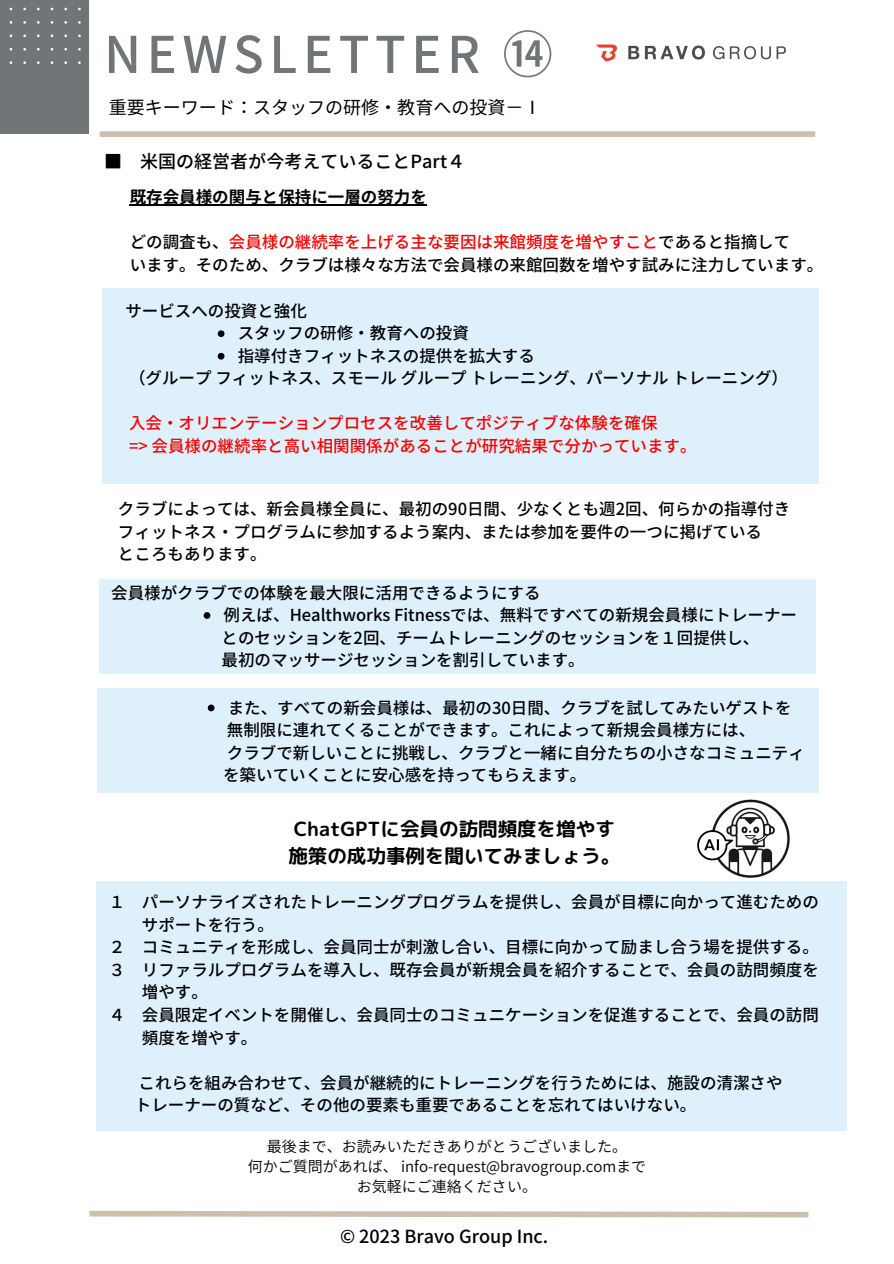
<style>
.page{position:relative;width:894px;height:1264px;background:#fff}
.page>*{position:absolute;margin:0;border:0;box-sizing:border-box;transform-origin:0 0}
.t1{font:500 50.4px "Noto Sans JP";letter-spacing:.11em;color:#707577}
.t2{font:19.5px "rounded mplus 1 p bold";color:#000}
.t3{font:500 18px "Noto Sans JP";color:#000}
.t4{font:18px "Noto Sans JP";color:#000}
.t5{font:500 16.5px "Noto Sans JP";color:#000}
.t6{font:500 16.5px "Noto Sans JP";color:#f60000}
.t7{font:700 16.5px "Noto Sans JP";color:#000}
.t8{font:600 15px "Noto Sans JP";color:#000}
.s1{color:#000}
</style>
<div class="page">
<div style="left:100px;top:131px;width:715px;height:6px;background:#cebead"></div>
<div style="left:0;top:0;width:89px;height:134px;background:#707577"></div>
<svg style="left:89px;top:1210px;width:720px;height:8px"></svg>
<svg style="left:9px;top:7px;width:72px;height:57px"></svg>
<img style="left:596px;top:44px;width:190px;height:18px">
<div style="left:99px;top:579px;width:716px;height:94px;background:#dff0fd"></div>
<div style="left:97px;top:688px;width:721px;height:105px;background:#dff0fd"></div>
<div style="left:102px;top:288px;width:716px;height:196px;background:#dff0fd"></div>
<div style="left:96px;top:881px;width:750px;height:249px;background:#dff0fd"></div>
<img style="left:697px;top:789px;width:122px;height:89px">
<svg style="left:218px;top:330px;width:6px;height:7px"></svg>
<svg style="left:218px;top:353px;width:6px;height:6px"></svg>
<svg style="left:203px;top:612px;width:7px;height:7px"></svg>
<svg style="left:208px;top:704px;width:6px;height:7px"></svg>
<hr style="left:130px;top:204px;width:297px;height:1px;background:#000">
<p class="t1" style="left:104px;top:14px;width:450px">NEWSLETTER ⑭</p>
<p class="t4" style="left:109px;top:93px;width:434px">重要キーワード：スタッフの研修・教育への投資−Ⅰ</p>
<p class="t3" style="left:104px;top:147px;width:362px">■ 米国の経営者が今考えていることPart４</p>
<p class="t7" style="left:130px;top:184px;width:299px">既存会員様の関与と保持に一層の努力を</p>
<p class="t6" style="left:130px;top:229px;width:662px"><span class="s1">どの調査も、</span>会員様の継続率を上げる主な要因は来館頻度を増やすこと<span class="s1">であると指摘して</span></p>
<p class="t5" style="left:130px;top:251px;width:695px">います。そのため、クラブは様々な方法で会員様の来館回数を増やす試みに注力しています。</p>
<p class="t5" style="left:125px;top:298px;width:183px">サービスへの投資と強化</p>
<p class="t5" style="left:238px;top:320px;width:233px">スタッフの研修・教育への投資</p>
<p class="t5" style="left:238px;top:343px;width:299px">指導付きフィットネスの提供を拡大する</p>
<p class="t5" style="left:129px;top:365px;width:660px">（グループフィットネス、スモールグループトレーニング、パーソナルトレーニング）</p>
<p class="t6" style="left:129px;top:410px;width:530px">入会・オリエンテーションプロセスを改善してポジティブな体験を確保</p>
<p class="t6" style="left:129px;top:433px;width:569px">=&gt; 会員様の継続率と高い相関関係があることが研究結果で分かっています。</p>
<p class="t5" style="left:118px;top:496px;width:673px">クラブによっては、新会員様全員に、最初の90日間、少なくとも週2回、何らかの指導付き</p>
<p class="t5" style="left:118px;top:518px;width:645px">フィットネス・プログラムに参加するよう案内、または参加を要件の一つに掲げている</p>
<p class="t5" style="left:118px;top:541px;width:150px">ところもあります。</p>
<p class="t5" style="left:111px;top:579px;width:431px">会員様がクラブでの体験を最大限に活用できるようにする</p>
<p class="t5" style="left:221px;top:624px;width:539px">とのセッションを2回、チームトレーニングのセッションを１回提供し、</p>
<p class="t5" style="left:221px;top:647px;width:365px">最初のマッサージセッションを割引しています。</p>
<p class="t5" style="left:228px;top:694px;width:565px">また、すべての新会員様は、最初の30日間、クラブを試してみたいゲストを</p>
<p class="t5" style="left:227px;top:717px;width:530px">無制限に連れてくることができます。これによって新規会員様方には、</p>
<p class="t5" style="left:227px;top:739px;width:579px">クラブで新しいことに挑戦し、クラブと一緒に自分たちの小さなコミュニティ</p>
<p class="t5" style="left:223px;top:762px;width:365px">を築いていくことに安心感を持ってもらえます。</p>
<p class="t5" style="left:223px;top:602px;width:575px">例えば、Healthworks Fitnessでは、無料ですべての新規会員様にトレーナー</p>
<p class="t2" style="left:294px;top:814px;width:322px">ChatGPTに会員の訪問頻度を増やす</p>
<p class="t2" style="left:288px;top:841px;width:333px">施策の成功事例を聞いてみましょう。</p>
<p class="t5" style="left:109px;top:889px;width:711px">１ パーソナライズされたトレーニングプログラムを提供し、会員が目標に向かって進むための</p>
<p class="t5" style="left:142px;top:911px;width:134px">サポートを行う。</p>
<p class="t5" style="left:109px;top:934px;width:711px">２ コミュニティを形成し、会員同士が刺激し合い、目標に向かって励まし合う場を提供する。</p>
<p class="t5" style="left:109px;top:956px;width:711px">３ リファラルプログラムを導入し、既存会員が新規会員を紹介することで、会員の訪問頻度を</p>
<p class="t5" style="left:142px;top:979px;width:68px">増やす。</p>
<p class="t5" style="left:109px;top:1001px;width:711px">４ 会員限定イベントを開催し、会員同士のコミュニケーションを促進することで、会員の訪問</p>
<p class="t5" style="left:142px;top:1024px;width:117px">頻度を増やす。</p>
<p class="t5" style="left:138px;top:1069px;width:645px">これらを組み合わせて、会員が継続的にトレーニングを行うためには、施設の清潔さや</p>
<p class="t5" style="left:135px;top:1091px;width:563px">トレーナーの質など、その他の要素も重要であることを忘れてはいけない。</p>
<p class="t8" style="left:266px;top:1134px;width:362px">最後まで、お読みいただきありがとうございました。</p>
<p class="t8" style="left:247px;top:1154px;width:400px">何かご質問があれば、 info-request@bravogroup.comまで</p>
<p class="t8" style="left:357px;top:1174px;width:182px">お気軽にご連絡ください。</p>
<p class="t3" style="left:340px;top:1221px;width:210px">© 2023 Bravo Group Inc.</p>
</div>
